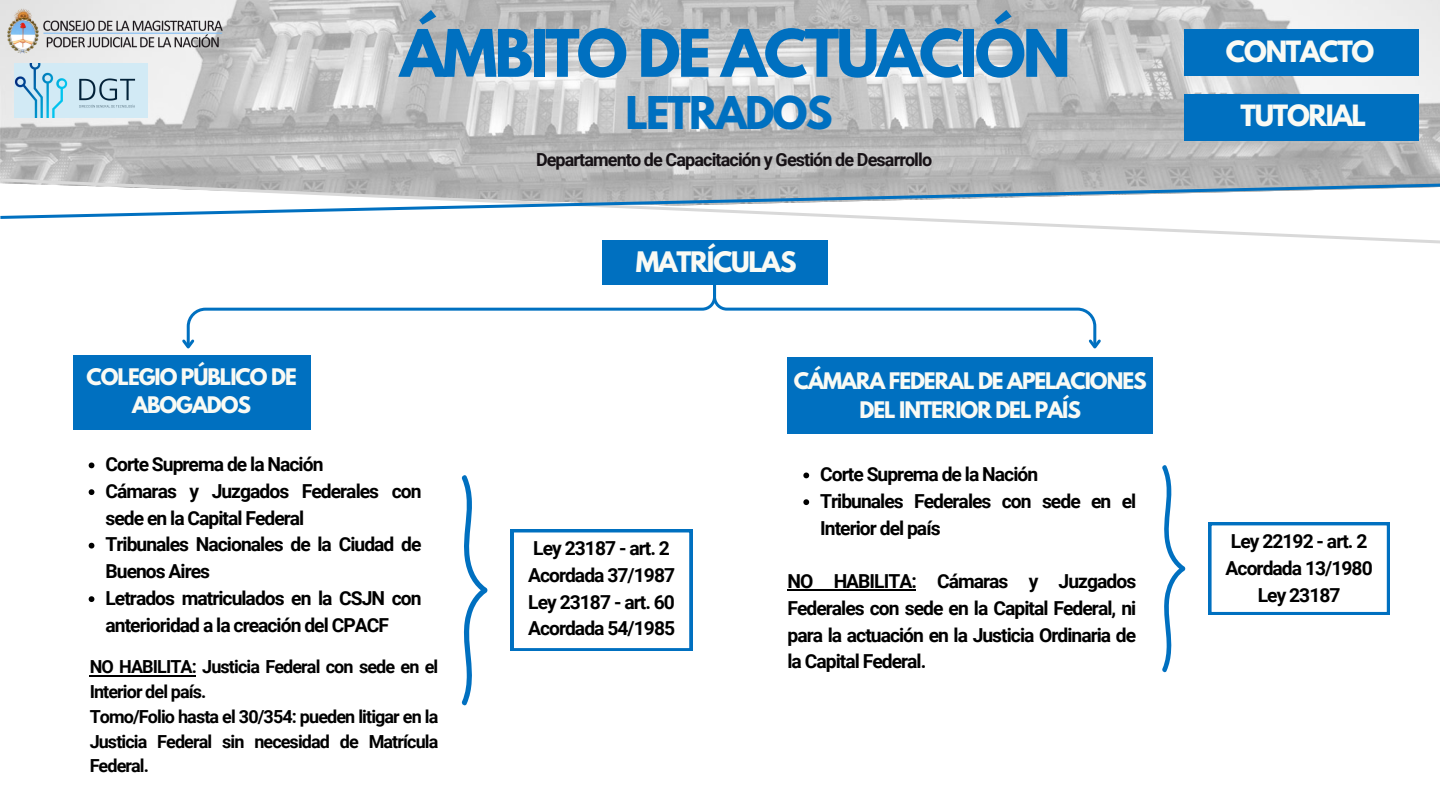
<style>
.page{position:relative;width:1440px;height:810px;background:#fff}
.page>*{position:absolute;margin:0;border:0;box-sizing:border-box;transform-origin:0 0}
.t1{font:700 58px "League Spartan";letter-spacing:-.05em;color:#0070c0}
.t2{font:700 40px "League Spartan";letter-spacing:-.05em;color:#0070c0}
.t3{font:700 26px "League Spartan";letter-spacing:-.05em;color:#f9faf4}
.t4{font:700 25.1px "League Spartan";letter-spacing:-.05em;color:#f9faf4}
.t5{font:700 20.2px/28.2px "League Spartan";letter-spacing:-.05em;color:#f9faf4;text-align:center}
.t6{font:700 19.3px/26.7px "Roboto";letter-spacing:-.05em;color:#000}
.t7{font:700 18px/24.8px "Roboto";letter-spacing:-.05em;color:#000}
.t8{font:700 18px "Roboto";letter-spacing:-.05em;color:#171216}
</style>
<div class="page">
<img style="left:0;top:0;width:1440px;height:177px">
<svg style="left:827px;top:221px;width:613px;height:34px"></svg>
<svg style="left:0;top:177px;width:1440px;height:44px"></svg>
<div style="left:602px;top:240px;width:225px;height:45px;background:#0070c0"></div>
<div style="left:73px;top:355px;width:238px;height:74px;background:#0070c0"></div>
<svg style="left:511px;top:529px;width:181px;height:122px"></svg>
<svg style="left:182px;top:282px;width:919px;height:67px"></svg>
<div style="left:787px;top:358px;width:366px;height:76px;background:#0070c0"></div>
<svg style="left:1209px;top:522px;width:181px;height:93px"></svg>
<div style="left:1185px;top:29px;width:234px;height:46px;background:#0070c0"></div>
<div style="left:1185px;top:95px;width:234px;height:46px;background:#0070c0"></div>
<img style="left:3px;top:8px;width:222px;height:46px">
<img style="left:15px;top:63px;width:132px;height:55px">
<svg style="left:461px;top:475px;width:26px;height:231px"></svg>
<svg style="left:89px;top:463px;width:5px;height:5px"></svg>
<svg style="left:89px;top:489px;width:5px;height:6px"></svg>
<svg style="left:89px;top:543px;width:5px;height:6px"></svg>
<svg style="left:89px;top:596px;width:5px;height:6px"></svg>
<svg style="left:803px;top:473px;width:6px;height:5px"></svg>
<svg style="left:803px;top:499px;width:6px;height:6px"></svg>
<hr style="left:787px;top:590px;width:129px;height:1px;background:#000">
<hr style="left:90px;top:675px;width:106px;height:1px;background:#000">
<svg style="left:1162px;top:465px;width:23px;height:208px"></svg>
<p class="t1" style="left:400px;top:25px;width:672px">ÁMBITO DE ACTUACIÓN</p>
<p class="t2" style="left:625px;top:93px;width:209px">LETRADOS</p>
<p class="t8" style="left:536px;top:149px;width:398px">Departamento de Capacitación y Gestión de Desarrollo</p>
<h2 class="t5" style="left:87px;top:365px;width:212px">COLEGIO PÚBLICO DE<br>ABOGADOS</h2>
<p class="t6" style="left:106px;top:451px;width:219px">Corte Suprema de la Nación</p>
<h3 class="t6" style="left:106px;top:478px;width:318px">Cámaras y Juzgados Federales con sede en la Capital Federal</h3>
<h4 class="t6" style="left:106px;top:531px;width:318px">Tribunales Nacionales de la Ciudad de<br>Buenos Aires</h4>
<h4 class="t6" style="left:106px;top:585px;width:318px">Letrados matriculados en la CSJN con anterioridad a la creación del CPACF</h4>
<p class="t7" style="left:90px;top:655px;width:350px">NO HABILITA: Justicia Federal con sede en el<br>Interior del país.</p>
<p class="t7" style="left:90px;top:704px;width:350px;text-align:justify">Tomo/Folio hasta el 30/354: pueden litigar en la Justicia Federal sin necesidad de Matrícula Federal.</p>
<h3 class="t4" style="left:636px;top:250px;width:162px">MATRÍCULAS</h3>
<p class="t6" style="left:528px;top:535px;width:149px">Ley 23187 - art. 2<br>Acordada 37/1987<br>Ley 23187 - art. 60<br>Acordada 54/1985</p>
<p class="t5" style="left:794px;top:370px;width:354px">CÁMARA FEDERAL DE APELACIONES<br>DEL INTERIOR DEL PAÍS</p>
<p class="t6" style="left:820px;top:461px;width:219px">Corte Suprema de la Nación</p>
<p class="t6" style="left:820px;top:488px;width:318px">Tribunales Federales con sede en el<br>Interior del país</p>
<p class="t6" style="left:787px;top:568px;width:350px;text-align:justify">NO HABILITA: Cámaras y Juzgados Federales con sede en la Capital Federal, ni para la actuación en la Justicia Ordinaria de la Capital Federal.</p>
<p class="t3" style="left:1226px;top:39px;width:150px">CONTACTO</p>
<h5 class="t3" style="left:1241px;top:103px;width:127px">TUTORIAL</h5>
<p class="t6" style="left:1226px;top:528px;width:149px;text-align:center">Ley 22192 - art. 2<br>Acordada 13/1980<br>Ley 23187</p>
</div>
